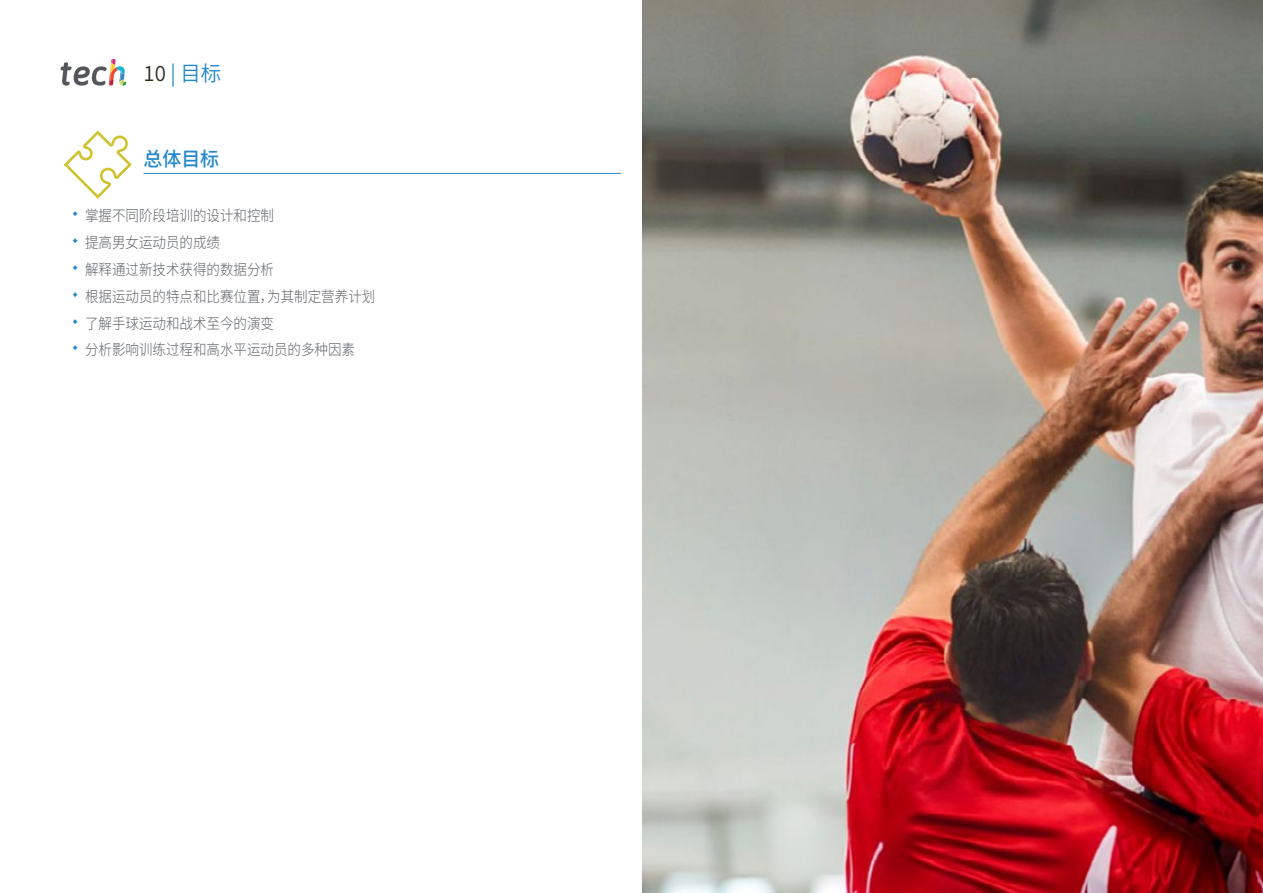
<style>
.page{position:relative;width:1263px;height:893px;background:#fff}
.page>*{position:absolute;margin:0;border:0;box-sizing:border-box;transform-origin:0 0}
.t1{font:21px "Source Han Sans CN";color:#2488c9}
.t2{font:500 19.5px "Source Han Sans CN";color:#2488c9}
.t3{font:300 15px/26.7px "Source Han Sans CN";color:#61646a;scale:.9 1}
.s1{color:#312e20}
</style>
<div class="page">
<hr style="left:144px;top:173px;width:477px;height:1px;background:#2488c9">
<svg style="left:64px;top:130px;width:68px;height:69px"></svg>
<svg style="left:61px;top:59px;width:65px;height:27px"></svg>
<img style="left:642px;top:0;width:621px;height:893px">
<h1 class="t1" style="left:144px;top:61px;width:79px"><span class="s1">10</span> | 目标</h1>
<h2 class="t2" style="left:144px;top:147px;width:77px">总体目标</h2>
<p class="t3" style="left:85px;top:203px;width:324px">掌握不同阶段培训的设计和控制<br>提高男女运动员的成绩<br>解释通过新技术获得的数据分析<br>根据运动员的特点和比赛位置，为其制定营养计划了解手球运动和战术至今的演变<br>分析影响训练过程和高水平运动员的多种因素</p>
</div>
